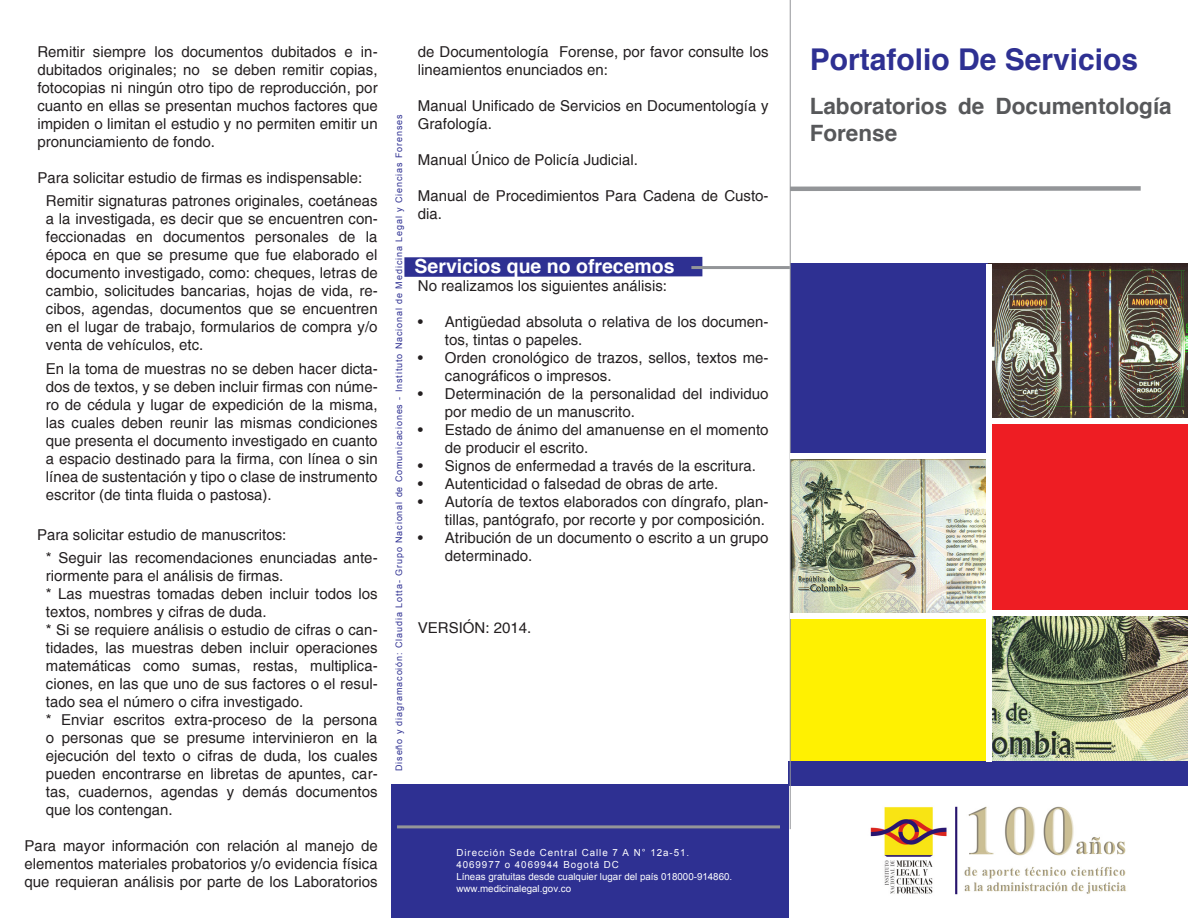
<style>
.page{position:relative;width:1188px;height:918px;background:#fff}
.page>*{position:absolute;margin:0;border:0;box-sizing:border-box;transform-origin:0 0}
.t1{font:700 30px "Helvetica";color:#2e3092}
.t2{font:700 22.5px/27px "Helvetica";color:#57585a}
.t3{font:700 19.5px "Helvetica";color:#fff}
.t4{font:15px/18px "Helvetica";color:#231f20}
.t5{font:9.75px "Arial";color:#fff}
.t6{font:9.75px "Arial";letter-spacing:.1em;color:#fff}
.t7{font:9px "Arial";letter-spacing:.1em;color:#2e3092}
</style>
<div class="page">
<div style="left:790px;top:264px;width:199px;height:197px;background:#2e3092"></div>
<img style="left:791px;top:459px;width:195px;height:154px">
<img style="left:992px;top:616px;width:196px;height:145px">
<div style="left:790px;top:613px;width:199px;height:149px;background:#fff101"></div>
<img style="left:992px;top:264px;width:196px;height:154px">
<div style="left:392px;top:784px;width:397px;height:134px;background:#2e3092"></div>
<div style="left:790px;top:186px;width:351px;height:5px;background:#939598"></div>
<hr style="left:397px;top:825px;width:383px;height:3px;background:#939598">
<div style="left:988px;top:418px;width:200px;height:198px;background:#ee1d23"></div>
<div style="left:789px;top:761px;width:399px;height:25px;background:#2e3092"></div>
<hr style="left:790px;top:0;width:1px;height:829px;background:#939598">
<img style="left:870px;top:806px;width:256px;height:89px">
<div style="left:404px;top:257px;width:298px;height:20px;background:#2e3092"></div>
<hr style="left:691px;top:266px;width:99px;height:3px;background:#939598">
<div style="left:790px;top:453px;width:198px;height:6px;background:#fff"></div>
<div style="left:988px;top:418px;width:200px;height:6px;background:#fff"></div>
<div style="left:988px;top:610px;width:200px;height:6px;background:#fff"></div>
<div style="left:790px;top:613px;width:198px;height:6px;background:#fff"></div>
<div style="left:986px;top:264px;width:6px;height:497px;background:#fff"></div>
<p class="t4" style="left:37px;top:44px;width:342px;text-align:justify">Remitir siempre los documentos dubitados e in&shy;dubitados originales; no se deben remitir copias, fotocopias ni ningún otro tipo de reproducción, por cuanto en ellas se presentan muchos factores que impiden o limitan el estudio y no permiten emitir un pronunciamiento de fondo.</p>
<p class="t4" style="left:37px;top:170px;width:327px">Para solicitar estudio de firmas es indispensable:</p>
<p class="t4" style="left:46px;top:192px;width:333px;text-align:justify">Remitir signaturas patrones originales, coetáneas a la investigada, es decir que se encuentren con&shy;feccionadas en documentos personales de la época en que se presume que fue elaborado el documento investigado, como: cheques, letras de cambio, solicitudes bancarias, hojas de vida, re&shy;cibos, agendas, documentos que se encuentren en el lugar de trabajo, formularios de compra y/o venta de vehículos, etc.</p>
<p class="t4" style="left:46px;top:360px;width:333px;text-align:justify">En la toma de muestras no se deben hacer dicta&shy;dos de textos, y se deben incluir firmas con núme&shy;ro de cédula y lugar de expedición de la misma, las cuales deben reunir las mismas condiciones que presenta el documento investigado en cuanto a espacio destinado para la firma, con línea o sin línea de sustentación y tipo o clase de instrumento escritor (de tinta fluida o pastosa).</p>
<p class="t4" style="left:37px;top:527px;width:251px">Para solicitar estudio de manuscritos:</p>
<p class="t4" style="left:46px;top:549px;width:333px">* Seguir las recomendaciones enunciadas ante&shy;riormente para el análisis de firmas.</p>
<p class="t4" style="left:46px;top:585px;width:333px">* Las muestras tomadas deben incluir todos los textos, nombres y cifras de duda.</p>
<p class="t4" style="left:46px;top:621px;width:333px;text-align:justify">* Si se requiere análisis o estudio de cifras o can&shy;tidades, las muestras deben incluir operaciones matemáticas como sumas, restas, multiplica&shy;ciones, en las que uno de sus factores o el resul&shy;tado sea el número o cifra investigado.</p>
<p class="t4" style="left:46px;top:711px;width:333px;text-align:justify">* Enviar escritos extra-proceso de la persona o personas que se presume intervinieron en la ejecución del texto o cifras de duda, los cuales pueden encontrarse en libretas de apuntes, car&shy;tas, cuadernos, agendas y demás documentos que los contengan.</p>
<p class="t4" style="left:25px;top:837px;width:355px;text-align:justify">Para mayor información con relación al manejo de elementos materiales probatorios y/o evidencia física que requieran análisis por parte de los Laboratorios</p>
<p class="t7" style="left:393px;top:771px;width:658px;rotate:-90deg">Diseño y diagramacoión: Claudia Lotta- Grupo Nacional de Comunicaciones - Instituto Nacional de Medicina Legal y Ciencias Forenses</p>
<p class="t4" style="left:418px;top:44px;width:352px">de Documentología Forense, por favor consulte los lineamientos enunciados en:</p>
<p class="t4" style="left:418px;top:98px;width:352px">Manual Unificado de Servicios en Documentología y<br>Grafología.</p>
<p class="t4" style="left:418px;top:152px;width:222px">Manual Único de Policía Judicial.</p>
<p class="t4" style="left:418px;top:188px;width:352px">Manual de Procedimientos Para Cadena de Custo&shy;dia.</p>
<p class="t3" style="left:415px;top:254px;width:262px">Servicios que no ofrecemos</p>
<p class="t4" style="left:418px;top:278px;width:251px">No realizamos los siguientes análisis:</p>
<p class="t4" style="left:445px;top:314px;width:325px;text-indent:-27px">• Antigüedad absoluta o relativa de los documen&shy;tos, tintas o papeles.</p>
<p class="t4" style="left:445px;top:350px;width:325px;text-indent:-27px">• Orden cronológico de trazos, sellos, textos me&shy;canográficos o impresos.</p>
<p class="t4" style="left:445px;top:386px;width:325px;text-indent:-27px">• Determinación de la personalidad del individuo por medio de un manuscrito.</p>
<p class="t4" style="left:445px;top:422px;width:325px;text-indent:-27px">• Estado de ánimo del amanuense en el momento de producir el escrito.</p>
<p class="t4" style="left:418px;top:458px;width:339px">• Signos de enfermedad a través de la escritura.</p>
<p class="t4" style="left:418px;top:476px;width:302px">• Autenticidad o falsedad de obras de arte.</p>
<p class="t4" style="left:418px;top:494px;width:352px;text-align:right">• Autoría de textos elaborados con díngrafo, plan&shy;tillas, pantógrafo, por recorte y por composición.</p>
<p class="t4" style="left:445px;top:530px;width:325px;text-indent:-27px">• Atribución de un documento o escrito a un grupo determinado.</p>
<p class="t4" style="left:418px;top:620px;width:115px">VERSIÓN: 2014.</p>
<p class="t6" style="left:456px;top:846px;width:234px">Dirección Sede Central Calle 7 A N° 12a-51.</p>
<p class="t6" style="left:456px;top:858px;width:164px">4069977 o 4069944 Bogotá DC</p>
<p class="t5" style="left:456px;top:870px;width:277px">Líneas gratuitas desde cualquier lugar del país 018000-914860.</p>
<p class="t5" style="left:456px;top:882px;width:116px">www.medicinalegal.gov.co</p>
<p class="t1" style="left:810px;top:40px;width:330px">Portafolio De Servicios</p>
<p class="t2" style="left:810px;top:92px;width:364px">Laboratorios de Documentología<br>Forense</p>
</div>
